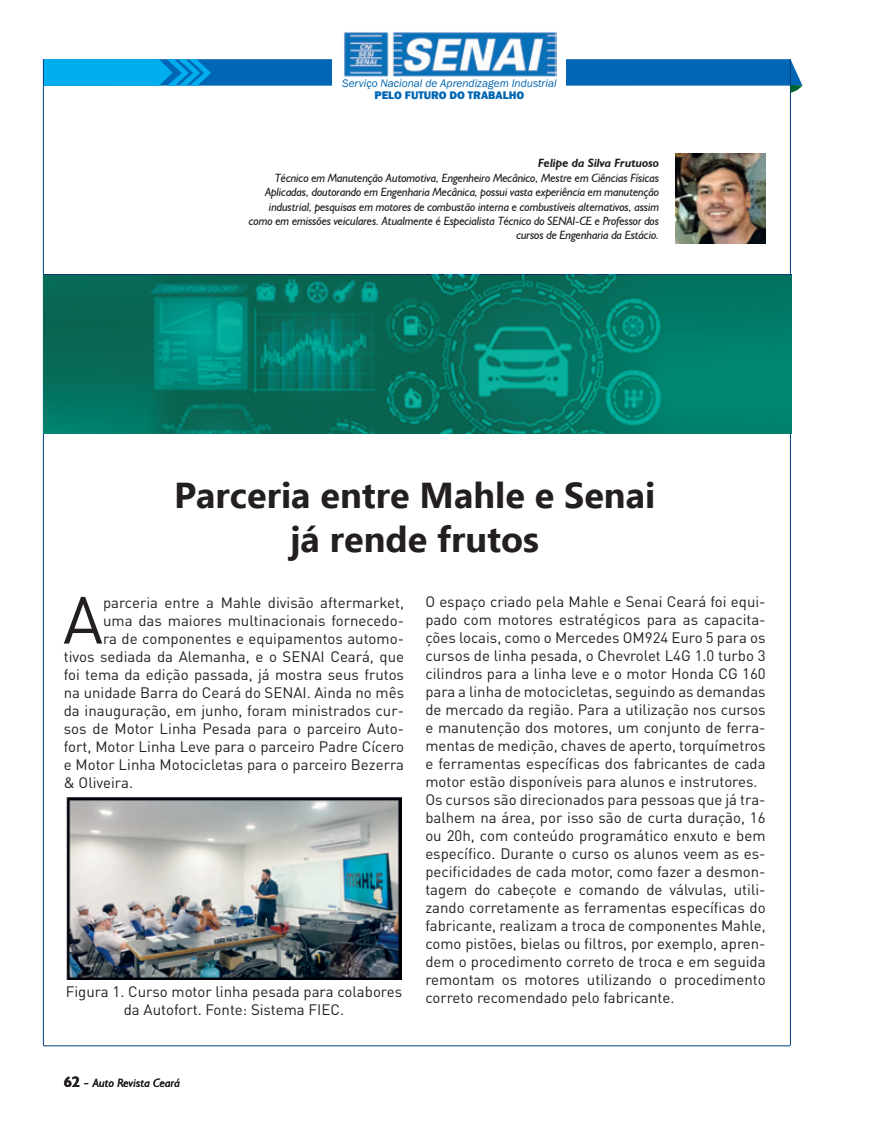
<style>
.page{position:relative;width:872px;height:1127px;background:#fff}
.page>*{position:absolute;margin:0;border:0;box-sizing:border-box;transform-origin:0 0}
.t1{font:65.55px "DIN Pro";color:#231f20}
.t2{font:700 36px/43.2px "Ebrima";color:#231f20;text-align:center}
.t3{font:15px/18px "DIN Pro";color:#231f20;text-align:center}
.t4{font:italic 12px/14.4px "Humanist 521 BT";letter-spacing:-.02em;color:#231f20;text-align:right}
.t5{font:italic 700 12px "Humanist 521 BT";color:#231f20}
.t6{font:italic 12px "Humanist 521 BT";color:#231f20}
.t7{font:italic 11.25px "Franklin Gothic";color:#0166b3}
.t8{font:800 11.25px "Franklin Gothic";color:#0166b3}
.s1{font-weight:700;font-style:normal;font-size:15px}
.s2{font-style:normal;font-size:15px}
</style>
<div class="page">
<hr style="left:790px;top:59px;width:1px;height:986px;background:#014081">
<hr style="left:43px;top:59px;width:1px;height:986px;background:#014081">
<svg style="left:43px;top:59px;width:759px;height:34px"></svg>
<hr style="left:43px;top:1045px;width:747px;height:1px;background:#014081">
<div style="left:333px;top:48px;width:233px;height:61px;background:#fff"></div>
<img style="left:344px;top:31px;width:212px;height:46px">
<svg style="left:43px;top:275px;width:749px;height:158px;background:#047866"></svg>
<img style="left:66px;top:797px;width:335px;height:182px">
<img style="left:675px;top:153px;width:90px;height:91px">
<p class="t7" style="left:342px;top:76px;width:216px">Serviço Nacional de Aprendizagem Industrial</p>
<p class="t8" style="left:374px;top:88px;width:151px">PELO FUTURO DO TRABALHO</p>
<p class="t5" style="left:538px;top:156px;width:123px">Felipe da Silva Frutuoso</p>
<p class="t4" style="left:249px;top:170px;width:412px">Técnico em Manutenção Automotiva, Engenheiro Mecânico, Mestre em Ciências Físicas Aplicadas, doutorando em Engenharia Mecânica, possui vasta experiência em manutenção industrial, pesquisas em motores de combustão interna e combustíveis alternativos, assim como em emissões veiculares. Atualmente é Especialista Técnico do SENAI-CE e Professor dos cursos de Engenharia da Estácio.</p>
<h2 class="t2" style="left:174px;top:472px;width:482px">Parceria entre Mahle e Senai já rende frutos</h2>
<h1 class="t1" style="left:63px;top:575px;width:42px">A</h1>
<p class="t3" style="left:103px;top:592px;width:302px">parceria entre a Mahle divisão aftermarket,</p>
<p class="t3" style="left:103px;top:610px;width:302px">uma das maiores multinacionais fornecedo-</p>
<p class="t3" style="left:103px;top:628px;width:302px">ra de componentes e equipamentos automo-</p>
<p class="t3" style="left:64px;top:646px;width:342px">tivos sediada da Alemanha, e o SENAI Ceará, que</p>
<p class="t3" style="left:64px;top:664px;width:342px">foi tema da edição passada, já mostra seus frutos</p>
<p class="t3" style="left:64px;top:682px;width:342px">na unidade Barra do Ceará do SENAI. Ainda no mês</p>
<p class="t3" style="left:64px;top:700px;width:342px">da inauguração, em junho, foram ministrados cur-</p>
<p class="t3" style="left:64px;top:718px;width:342px">sos de Motor Linha Pesada para o parceiro Auto-</p>
<p class="t3" style="left:64px;top:736px;width:342px">fort, Motor Linha Leve para o parceiro Padre Cícero</p>
<p class="t3" style="left:64px;top:754px;width:342px">e Motor Linha Motocicletas para o parceiro Bezerra</p>
<p class="t3" style="left:64px;top:772px;width:71px">&amp; Oliveira.</p>
<p class="t3" style="left:66px;top:981px;width:338px">Figura 1. Curso motor linha pesada para colabores da Autofort. Fonte: Sistema FIEC.</p>
<p class="t3" style="left:425px;top:592px;width:342px;text-align:left">O espaço criado pela Mahle e Senai Ceará foi equi&shy;pado com motores estratégicos para as capacita&shy;ções locais, como o Mercedes OM924 Euro 5 para os cursos de linha pesada, o Chevrolet L4G 1.0 turbo 3 cilindros para a linha leve e o motor Honda CG 160 para a linha de motocicletas, seguindo as demandas de mercado da região. Para a utilização nos cursos e manutenção dos motores, um conjunto de ferra&shy;mentas de medição, chaves de aperto, torquímetros e ferramentas específicas dos fabricantes de cada motor estão disponíveis para alunos e instrutores.<br>Os cursos são direcionados para pessoas que já tra&shy;balhem na área, por isso são de curta duração, 16 ou 20h, com conteúdo programático enxuto e bem específico. Durante o curso os alunos veem as es&shy;pecificidades de cada motor, como fazer a desmon&shy;tagem do cabeçote e comando de válvulas, utili&shy;zando corretamente as ferramentas específicas do fabricante, realizam a troca de componentes Mahle, como pistões, bielas ou filtros, por exemplo, apren&shy;dem o procedimento correto de troca e em seguida remontam os motores utilizando o procedimento correto recomendado pelo fabricante.</p>
<p class="t6" style="left:64px;top:1075px;width:118px"><span class="s1">62</span> <span class="s2">-</span> Auto Revista Ceará</p>
</div>
